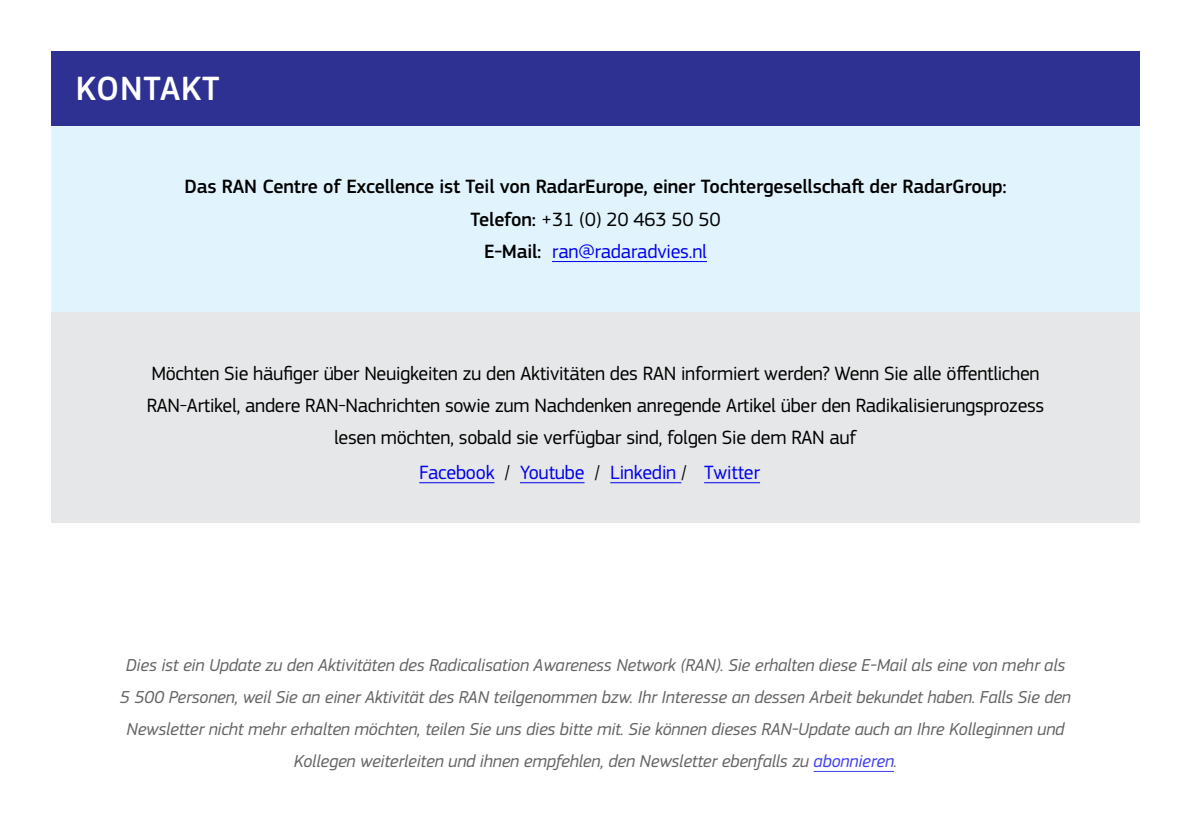
<style>
.page{position:relative;width:1191px;height:817px;background:#fff}
.page>*{position:absolute;margin:0;border:0;box-sizing:border-box;transform-origin:0 0}
.t1{font:500 35px "EC Square Sans Pro";letter-spacing:.02em;color:#fff}
.footer_soc_media{font:20px/32px "EC Square Sans Pro";letter-spacing:-.015em;color:#000;text-align:center}
.footer_contact{font:500 20px "EC Square Sans Pro";letter-spacing:-.01em;color:#000}
.body{font:20px "EC Square Sans Pro";letter-spacing:-.01em;color:#00e}
.footer_contact-2{font:20px "EC Square Sans Pro";letter-spacing:-.01em;color:#00e}
.footer_contact-3{font:20px "EC Square Sans Pro";letter-spacing:-.01em;color:#000}
.footer_subscribe{font:italic 18px/32px "EC Square Sans Pro";letter-spacing:-.01em;color:#636466;text-align:center}
.s1{font-weight:500}
.s2{font-weight:500;color:#000}
.s3{color:#000}
.s4{color:#4040f2}
</style>
<div class="page">
<div style="left:51px;top:51px;width:1089px;height:74px;background:#2e3092"></div>
<div style="left:51px;top:126px;width:1089px;height:123px;background:#e1f4fd"></div>
<div style="left:51px;top:190px;width:1089px;height:123px;background:#e1f4fd"></div>
<hr style="left:552px;top:261px;width:155px;height:1px;background:#00e">
<div style="left:51px;top:312px;width:1089px;height:211px;background:#e6e7e8"></div>
<hr style="left:419px;top:482px;width:75px;height:1px;background:#00e">
<hr style="left:520px;top:482px;width:64px;height:1px;background:#00e">
<hr style="left:610px;top:482px;width:66px;height:1px;background:#00e">
<hr style="left:704px;top:482px;width:56px;height:1px;background:#00e">
<hr style="left:813px;top:771px;width:81px;height:1px;background:#4040f2">
<p class="t1" style="left:76px;top:68px;width:145px">KONTAKT</p>
<p class="footer_contact" style="left:184px;top:175px;width:823px">Das RAN Centre of Excellence ist Teil von RadarEurope, einer Tochtergesellschaft der RadarGroup:</p>
<p class="footer_contact-3" style="left:470px;top:207px;width:252px"><span class="s1">Telefon:</span> +31 (0) 20 463 50 50</p>
<p class="footer_contact-2" style="left:484px;top:239px;width:224px"><span class="s2">E-Mail:</span> ran@radaradvies.nl</p>
<p class="footer_soc_media" style="left:147px;top:358px;width:899px">Möchten Sie häufiger über Neuigkeiten zu den Aktivitäten des RAN informiert werden? Wenn Sie alle öffentlichen<br>RAN-Artikel, andere RAN-Nachrichten sowie zum Nachdenken anregende Artikel über den Radikalisierungsprozess lesen möchten, sobald sie verfügbar sind, folgen Sie dem RAN auf</p>
<p class="body" style="left:419px;top:460px;width:92px">Facebook <span class="s3">/</span></p>
<p class="body" style="left:520px;top:460px;width:82px">Youtube <span class="s3">/</span></p>
<p class="body" style="left:610px;top:460px;width:151px">Linkedin <span class="s3">/</span> Twitter</p>
<p class="footer_subscribe" style="left:120px;top:649px;width:952px">Dies ist ein Update zu den Aktivitäten des Radicalisation Awareness Network (RAN). Sie erhalten diese E-Mail als eine von mehr als 5 500 Personen, weil Sie an einer Aktivität des RAN teilgenommen bzw. Ihr Interesse an dessen Arbeit bekundet haben. Falls Sie den Newsletter nicht mehr erhalten möchten, teilen Sie uns dies bitte mit. Sie können dieses RAN-Update auch an Ihre Kolleginnen und Kollegen weiterleiten und ihnen empfehlen, den Newsletter ebenfalls zu <span class="s4">abonnieren</span>.</p>
</div>
